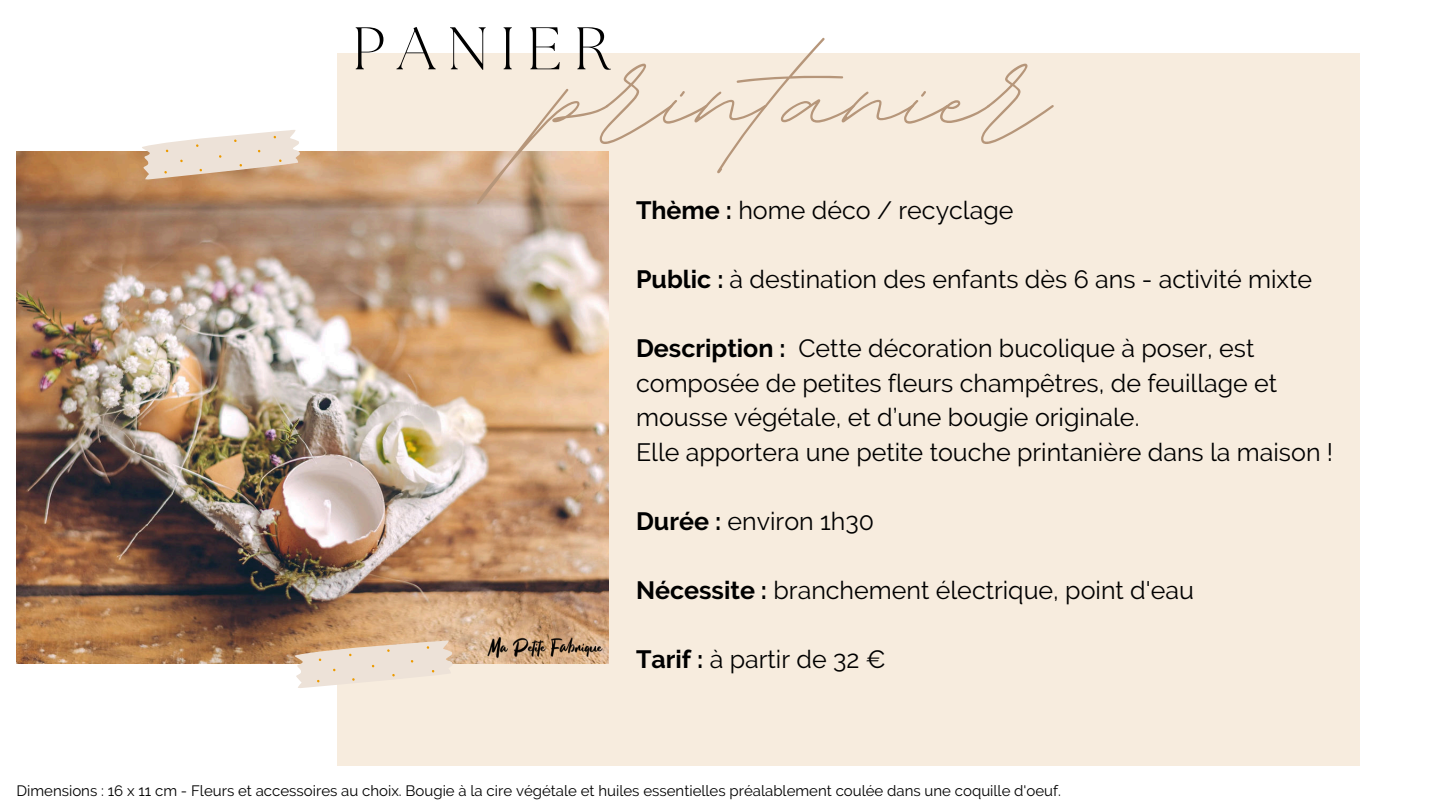
<style>
.page{position:relative;width:1440px;height:810px;background:#fff}
.page>*{position:absolute;margin:0;border:0;box-sizing:border-box;transform-origin:0 0}
.t1{font:200px "BD Script";color:#b6967a}
.t2{font:300 60px "The Seasons";letter-spacing:.2em;color:#000}
.t3{font:25px/34.5px "Raleway";color:#000}
.t4{font:15px "Raleway";color:#000}
.s1{font-weight:700}
</style>
<div class="page">
<div style="left:337px;top:54px;width:1022px;height:712px;background:#f7ecde"></div>
<img style="left:16px;top:152px;width:593px;height:511px">
<svg style="left:292px;top:640px;width:161px;height:48px"></svg>
<svg style="left:139px;top:130px;width:161px;height:50px"></svg>
<img style="left:481px;top:632px;width:128px;height:31px">
<h2 class="t2" style="left:352px;top:10px;width:259px">PANIER</h2>
<h1 class="t1" style="left:549px;top:-64px;width:500px">printanier</h1>
<p class="t3" style="left:636px;top:193px;width:379px"><span class="s1">Thème :</span> home déco / recyclage</p>
<p class="t3" style="left:636px;top:262px;width:678px"><span class="s1">Public :</span> à destination des enfants dès 6 ans - activité mixte</p>
<p class="t3" style="left:636px;top:331px;width:699px"><span class="s1">Description :</span> Cette décoration bucolique à poser, est composée de petites fleurs champêtres, de feuillage et mousse végétale, et d’une bougie originale.<br>Elle apportera une petite touche printanière dans la maison !</p>
<p class="t3" style="left:636px;top:504px;width:240px"><span class="s1">Durée :</span> environ 1h30</p>
<p class="t3" style="left:636px;top:573px;width:559px"><span class="s1">Nécessite :</span> branchement électrique, point d'eau</p>
<p class="t3" style="left:636px;top:642px;width:251px"><span class="s1">Tarif :</span> à partir de 32 €</p>
<p class="t4" style="left:16px;top:782px;width:1046px">Dimensions : 16 x 11 cm - Fleurs et accessoires au choix. Bougie à la cire végétale et huiles essentielles préalablement coulée dans une coquille d'oeuf.</p>
</div>
